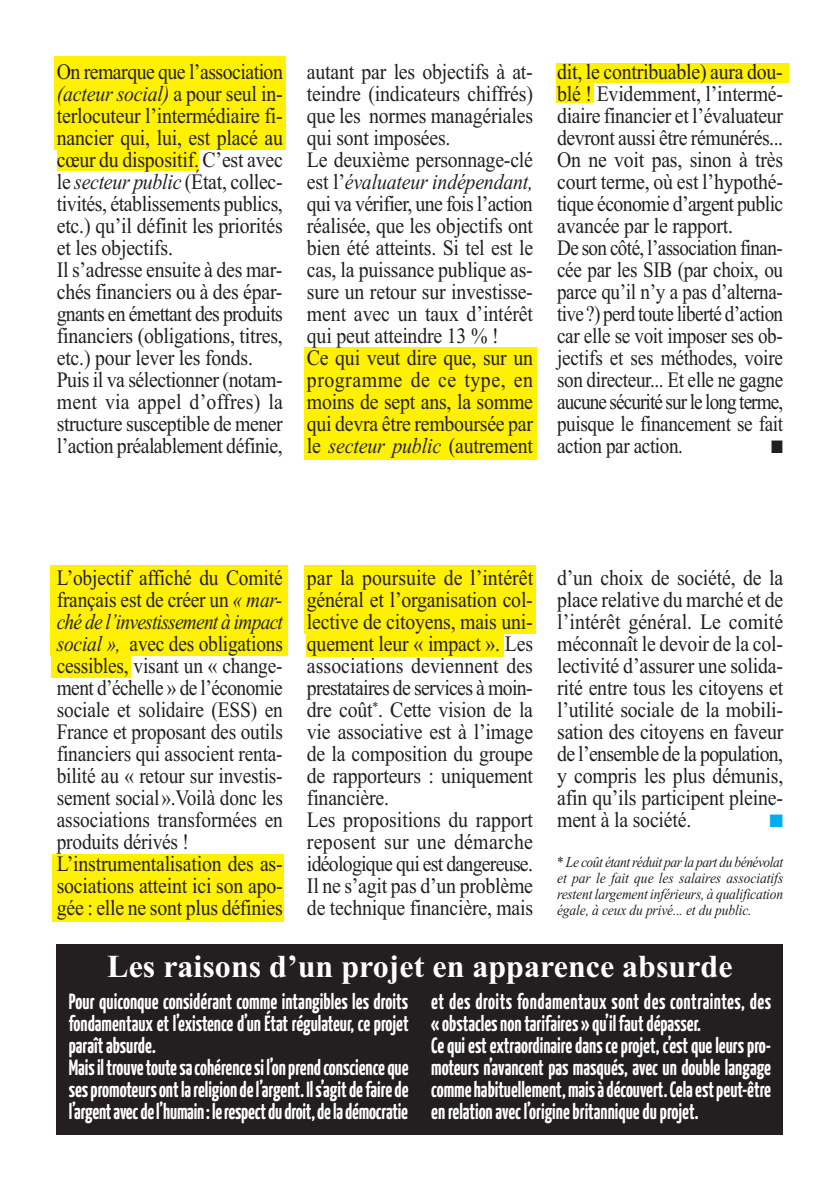
<style>
.page{position:relative;width:840px;height:1191px;background:#fff}
.page>*{position:absolute;margin:0;border:0;box-sizing:border-box;transform-origin:0 0}
.t1{font:700 32px "Times New Roman";color:#fff}
.t2{font:22px/22px "Times New Roman";letter-spacing:-.01em;color:#231f20;scale:.9 1}
.t3{font:700 22px/22px "Yanone Kaffeesatz";color:#fff;scale:.9 1}
.t4{font:22px/22px "Times New Roman";letter-spacing:-.01em;color:#231f20;scale:.88 1}
.t5{font:18px "Zapf Dingbats";color:#231f20;scale:.87 1}
.t6{font:18px "Zapf Dingbats";color:#00aeef}
.t7{font:italic 15px/16px "Times New Roman";letter-spacing:-.01em;color:#231f20;text-align:justify;scale:.9 1}
.s1{font-style:italic}
</style>
<div class="page">
<div style="left:305px;top:624px;width:198px;height:33px;background:#fff101"></div>
<div style="left:50px;top:565px;width:237px;height:90px;background:#fff101"></div>
<div style="left:57px;top:145px;width:141px;height:26px;background:#fff101"></div>
<div style="left:55px;top:57px;width:231px;height:93px;background:#fff101"></div>
<div style="left:304px;top:347px;width:232px;height:113px;background:#fff101"></div>
<div style="left:555px;top:64px;width:233px;height:19px;background:#fff101"></div>
<div style="left:555px;top:84px;width:38px;height:19px;background:#fff101"></div>
<div style="left:53px;top:854px;width:231px;height:68px;background:#fff101"></div>
<div style="left:304px;top:565px;width:231px;height:68px;background:#fff101"></div>
<div style="left:51px;top:656px;width:80px;height:21px;background:#fff101"></div>
<div style="left:57px;top:944px;width:725px;height:190px;background:#231f20"></div>
<p class="t2" style="left:57px;top:60px;width:253px">On remarque que l’association <span class="s1">(acteur social)</span> a pour seul in&shy;terlocuteur l’intermédiaire fi&shy;nancier qui, lui, est placé au cœur du dispositif. C’est avec le <span class="s1">secteur public</span> (État, collec&shy;tivités, établissements publics, etc.) qu’il définit les priorités et les objectifs.<br>Il s’adresse ensuite à des mar&shy;chés financiers ou à des épar&shy;gnants en émettant des produits financiers (obligations, titres, etc.) pour lever les fonds.<br>Puis il va sélectionner (notam&shy;ment via appel d’offres) la structure susceptible de mener l’action préalablement définie,</p>
<p class="t2" style="left:307px;top:60px;width:253px">autant par les objectifs à at&shy;teindre (indicateurs chiffrés) que les normes managériales qui sont imposées.<br>Le deuxième personnage-clé est l’<span class="s1">évaluateur indépendant, </span>qui va vérifier, une fois l’action réalisée, que les objectifs ont bien été atteints. Si tel est le cas, la puissance publique as&shy;sure un retour sur investisse&shy;ment avec un taux d’intérêt qui peut atteindre 13 % !<br>Ce qui veut dire que, sur un programme de ce type, en moins de sept ans, la somme qui devra être remboursée par le <span class="s1">secteur public</span> (autrement</p>
<p class="t2" style="left:556px;top:60px;width:253px">dit, le contribuable) aura dou&shy;blé ! Evidemment, l’intermé&shy;diaire financier et l’évaluateur devront aussi être rémunérés...<br>On ne voit pas, sinon à très court terme, où est l’hypothé&shy;tique économie d’argent public avancée par le rapport.<br>De son côté, l’association finan&shy;cée par les SIB (par choix, ou parce qu’il n’y a pas d’alterna&shy;tive?) perd toute liberté d’action car elle se voit imposer ses ob&shy;jectifs et ses méthodes, voire son directeur... Et elle ne gagne aucune sécurité sur le long terme, puisque le financement se fait action par action.</p>
<p class="t5" style="left:770px;top:436px;width:15px">■</p>
<p class="t4" style="left:57px;top:566px;width:258px">L’objectif affiché du Comité français est de créer un <span class="s1">« mar&shy;ché de l’investissement à impact social »,</span> avec des obligations cessibles, visant un « change&shy;ment d’échelle » de l’économie sociale et solidaire (ESS) en<br>France et proposant des outils financiers qui associent renta&shy;bilité au « retour sur investis&shy;sement social».Voilà donc les associations transformées en produits dérivés !<br>L’instrumentalisation des as&shy;sociations atteint ici son apo&shy;gée : elle ne sont plus définies</p>
<p class="t2" style="left:307px;top:566px;width:253px">par la poursuite de l’intérêt général et l’organisation col&shy;lective de citoyens, mais uni&shy;quement leur « impact ». Les associations deviennent des prestataires de services à moin&shy;dre coût<sup>*</sup>. Cette vision de la vie associative est à l’image de la composition du groupe de rapporteurs : uniquement financière.<br>Les propositions du rapport reposent sur une démarche idéologique qui est dangereuse.<br>Il ne s’agit pas d’un problème de technique financière, mais</p>
<p class="t2" style="left:557px;top:566px;width:253px;text-align:justify">d’un choix de société, de la place relative du marché et de l’intérêt général. Le comité méconnaît le devoir de la col&shy;lectivité d’assurer une solida&shy;rité entre tous les citoyens et l’utilité sociale de la mobili&shy;sation des citoyens en faveur de l’ensemble de la population, y compris les plus démunis, afin qu’ils participent pleine&shy;ment à la société.</p>
<p class="t6" style="left:769px;top:810px;width:15px">■</p>
<p class="t7" style="left:556px;top:853px;width:253px">* Le coût étant réduit par la part du bénévolat et par le fait que les salaires associatifs restent largement inférieurs, à qualification égale, à ceux du privé... et du public.</p>
<h1 class="t1" style="left:107px;top:947px;width:626px">Les raisons d’un projet en apparence absurde</h1>
<p class="t3" style="left:69px;top:992px;width:379px">Pour quiconque considérant comme intangibles les droits fondamentaux et l’existence d’un État régulateur, ce projet paraît absurde.<br>Mais il trouve toute sa cohérence si l’on prend conscience que ses promoteurs ont la religion de l’argent. Il s’agit de faire de l’argent avec de l’humain : le respect du droit, de la démocratie</p>
<p class="t3" style="left:431px;top:992px;width:379px">et des droits fondamentaux sont des contraintes, des « obstacles non tarifaires » qu’il faut dépasser.<br>Ce qui est extraordinaire dans ce projet, c’est que leurs pro&shy;moteurs n’avancent pas masqués, avec un double langage comme habituellement, mais à découvert. Cela est peut-être en relation avec l’origine britannique du projet.</p>
</div>
